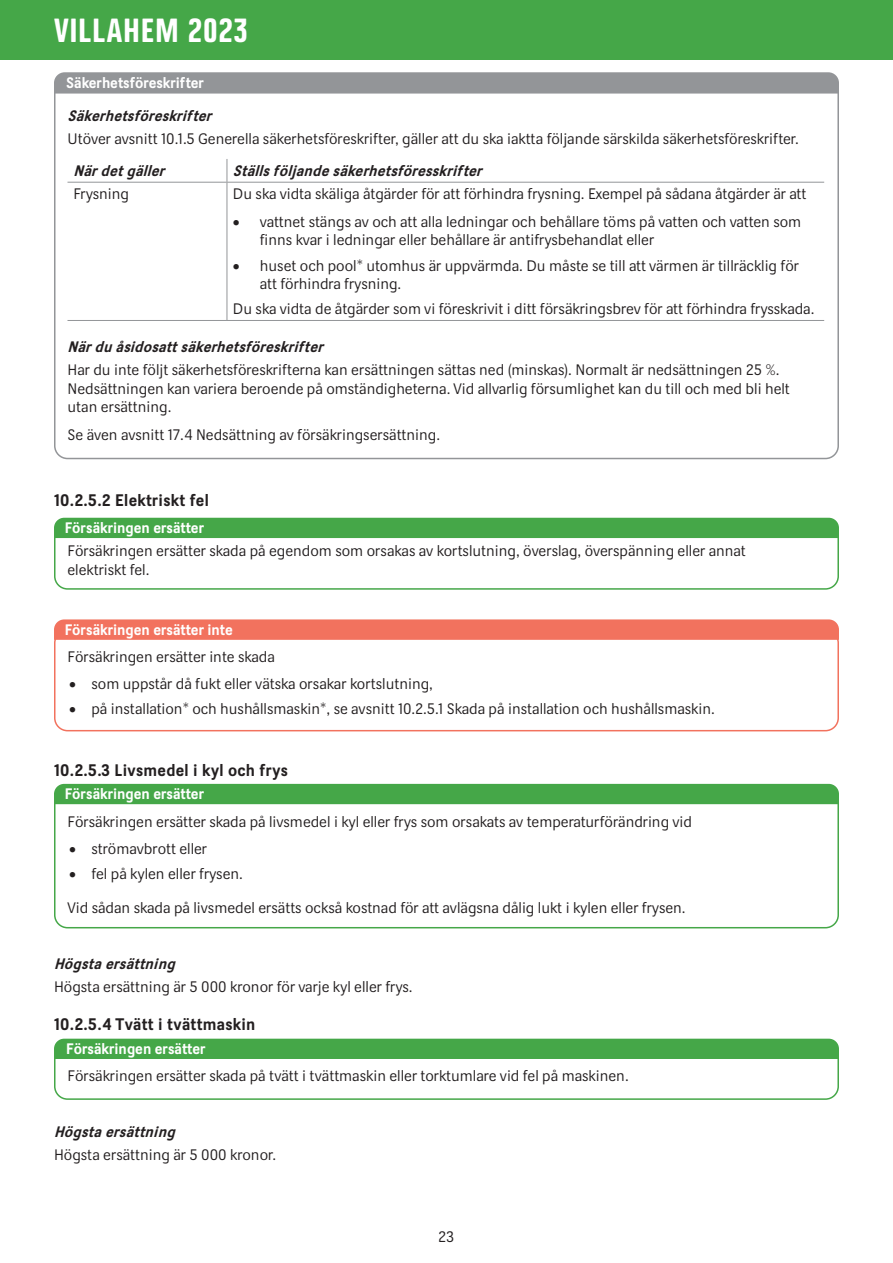
<style>
.page{position:relative;width:893px;height:1263px;background:#fff}
.page>*{position:absolute;margin:0;border:0;box-sizing:border-box;transform-origin:0 0}
.t1{font:33px "Dina Headline";letter-spacing:.02em;color:#fff}
.Villkor_rubrik_4{font:700 16.5px "Dina";letter-spacing:.02em;color:#231f20}
.Boxtext{font:15px/18.8px "Dina";color:#231f20}
.Villkor_rubrik_5{font:italic 700 15px "Dina";color:#231f20}
.t2{font:700 15px "Dina";color:#fff}
.Rad_efter_punktuppst{font:15px "Dina";color:#231f20}
</style>
<div class="page">
<div style="left:0;top:0;width:893px;height:60px;background:#45a748"></div>
<svg style="left:227px;top:159px;width:1px;height:23px"></svg>
<hr style="left:68px;top:182px;width:159px;height:1px;background:#939598">
<hr style="left:227px;top:182px;width:597px;height:1px;background:#939598">
<hr style="left:227px;top:183px;width:1px;height:137px;background:#939598">
<hr style="left:68px;top:320px;width:159px;height:1px;background:#939598">
<hr style="left:227px;top:320px;width:597px;height:1px;background:#939598">
<svg style="left:54px;top:72px;width:785px;height:22px;background:#96989b"></svg>
<div style="left:54px;top:785px;width:785px;height:143px;border:2px solid #45a748;border-radius:13px"></div>
<div style="left:54px;top:784px;width:785px;height:20px;background:#45a748"></div>
<div style="left:54px;top:629px;width:785px;height:102px;border:2px solid #f2725e;border-radius:13px"></div>
<svg style="left:54px;top:619px;width:785px;height:21px;background:#f27663"></svg>
<div style="left:54px;top:519px;width:785px;height:71px;border:2px solid #45a748;border-radius:13px"></div>
<div style="left:54px;top:518px;width:785px;height:20px;background:#45a748"></div>
<div style="left:54px;top:1040px;width:785px;height:60px;border:2px solid #45a748;border-radius:13px"></div>
<div style="left:54px;top:1039px;width:785px;height:20px;background:#45a748"></div>
<h1 class="t1" style="left:54px;top:12px;width:195px">VILLAHEM 2023</h1>
<p class="t2" style="left:66px;top:73px;width:139px">Säkerhetsföreskrifter</p>
<p class="Villkor_rubrik_5" style="left:68px;top:107px;width:150px">Säkerhetsföreskrifter</p>
<p class="Boxtext" style="left:68px;top:130px;width:733px">Utöver avsnitt 10.1.5 Generella säkerhetsföreskrifter, gäller att du ska iaktta följande särskilda säkerhetsföreskrifter.</p>
<p class="Villkor_rubrik_5" style="left:74px;top:162px;width:97px">Närdetgäller</p>
<p class="Villkor_rubrik_5" style="left:233px;top:162px;width:255px">Ställsföljandesäkerhetsföresskrifter</p>
<p class="Boxtext" style="left:74px;top:185px;width:57px">Frysning</p>
<p class="Boxtext" style="left:233px;top:185px;width:575px">Du ska vidta skäliga åtgärder för att förhindra frysning. Exempel på sådana åtgärder är att</p>
<p class="Boxtext" style="left:260px;top:212px;width:543px;text-indent:-27px">• vattnet stängs av och att alla ledningar och behållare töms på vatten och vatten som finns kvar i ledningar eller behållare är antifrysbehandlat eller</p>
<p class="Boxtext" style="left:260px;top:256px;width:540px;text-indent:-27px">• huset och pool* utomhus är uppvärmda. Du måste se till att värmen är tillräcklig för att förhindra frysning.</p>
<p class="Boxtext" style="left:233px;top:300px;width:583px">Du ska vidta de åtgärder som vi föreskrivit i ditt försäkringsbrev för att förhindra frysskada.</p>
<p class="Villkor_rubrik_5" style="left:68px;top:338px;width:262px">Närdu åsidosattsäkerhetsföreskrifter</p>
<p class="Boxtext" style="left:68px;top:360px;width:724px">Har du inte följt säkerhetsföreskrifterna kan ersättningen sättas ned (minskas). Normalt är nedsättningen 25 %.<br>Nedsättningen kan variera beroende på omständigheterna. Vid allvarlig försumlighet kan du till och med bli helt utan ersättning.</p>
<p class="Boxtext" style="left:68px;top:425px;width:374px">Se även avsnitt 17.4 Nedsättning av försäkringsersättning.</p>
<p class="Villkor_rubrik_4" style="left:54px;top:490px;width:156px">10.2.5.2 Elektriskt fel</p>
<p class="Boxtext" style="left:68px;top:541px;width:680px">Försäkringen ersätter skada på egendom som orsakas av kortslutning, överslag, överspänning eller annat elektriskt fel.</p>
<p class="t2" style="left:65px;top:519px;width:141px">Försäkringen ersätter</p>
<p class="t2" style="left:65px;top:621px;width:170px">Försäkringen ersätter inte</p>
<p class="Boxtext" style="left:68px;top:647px;width:209px">Försäkringen ersätter inte skada</p>
<p class="Boxtext" style="left:69px;top:674px;width:365px">• som uppstår då fukt eller vätska orsakar kortslutning,</p>
<p class="Boxtext" style="left:69px;top:700px;width:647px">• på installation* och hushållsmaskin*, se avsnitt 10.2.5.1 Skada på installation och hushållsmaskin.</p>
<p class="Villkor_rubrik_4" style="left:54px;top:760px;width:235px">10.2.5.3 Livsmedel i kyl och frys</p>
<p class="Boxtext" style="left:68px;top:812px;width:626px">Försäkringen ersätter skada på livsmedel i kyl eller frys som orsakats av temperaturförändring vid</p>
<p class="Boxtext" style="left:69px;top:839px;width:140px">• strömavbrott eller</p>
<p class="Boxtext" style="left:69px;top:864px;width:175px">• fel på kylen eller frysen.</p>
<p class="Rad_efter_punktuppst" style="left:68px;top:898px;width:620px">Vid sådan skada på livsmedel ersätts också kostnad för att avlägsna dålig lukt i kylen eller frysen.</p>
<p class="t2" style="left:65px;top:785px;width:141px">Försäkringen ersätter</p>
<p class="Villkor_rubrik_5" style="left:54px;top:954px;width:127px">Högstaersättning</p>
<p class="Boxtext" style="left:54px;top:977px;width:360px">Högsta ersättning är 5 000 kronor för varje kyl eller frys.</p>
<p class="Villkor_rubrik_4" style="left:54px;top:1015px;width:203px">10.2.5.4 Tvätt i tvättmaskin</p>
<p class="Boxtext" style="left:68px;top:1066px;width:563px">Försäkringen ersätter skada på tvätt i tvättmaskin eller torktumlare vid fel på maskinen.</p>
<p class="t2" style="left:66px;top:1040px;width:141px">Försäkringen ersätter</p>
<p class="Villkor_rubrik_5" style="left:54px;top:1122px;width:127px">Högstaersättning</p>
<p class="Boxtext" style="left:54px;top:1145px;width:224px">Högsta ersättning är 5 000 kronor.</p>
<p class="Boxtext" style="left:439px;top:1227px;width:17px">23</p>
</div>
